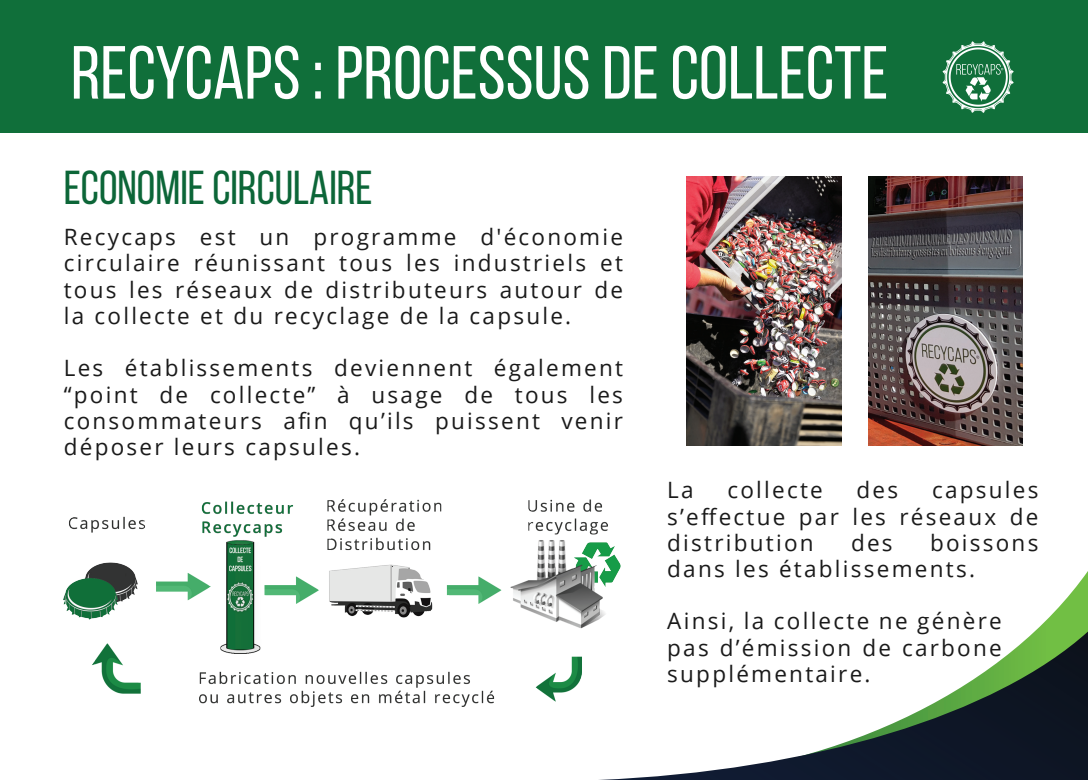
<style>
.page{position:relative;width:1088px;height:780px;background:#fff}
.page>*{position:absolute;margin:0;border:0;box-sizing:border-box;transform-origin:0 0}
.t1{font:75px "Bebas Neue";color:#fff}
.t2{font:47.62px "Bebas Neue";color:#0c6638}
.t3{font:22.5px/26.2px "Open Sans";letter-spacing:.1em;color:#1a1a1a;text-align:justify}
</style>
<div class="page">
<svg style="left:1035px;top:571px;width:53px;height:60px"></svg>
<svg style="left:599px;top:631px;width:489px;height:149px"></svg>
<img style="left:687px;top:176px;width:154px;height:269px">
<img style="left:868px;top:176px;width:155px;height:269px">
<img style="left:64px;top:499px;width:558px;height:207px">
<div style="left:0;top:0;width:1088px;height:132px;background:#106f3a"></div>
<img style="left:942px;top:41px;width:72px;height:72px">
<h1 class="t1" style="left:71px;top:32px;width:819px">RECYCAPS : PROCESSUS DE COLLECTE</h1>
<h2 class="t2" style="left:64px;top:162px;width:310px">ECONOMIE CIRCULAIRE</h2>
<p class="t3" style="left:64px;top:223px;width:561px">Recycaps est un programme d'économie circulaire réunissant tous les industriels et tous les réseaux de distributeurs autour de la collecte et du recyclage de la capsule.</p>
<p class="t3" style="left:64px;top:354px;width:561px">Les établissements deviennent également “point de collecte” à usage de tous les consommateurs afin qu’ils puissent venir déposer leurs capsules.</p>
<p class="t3" style="left:667px;top:476px;width:373px;text-indent:265px">capsules s’effectue par les réseaux de distribution</p>
<p class="t3" style="left:667px;top:476px;width:28px">La</p>
<p class="t3" style="left:727px;top:476px;width:97px">collecte</p>
<p class="t3" style="left:856px;top:476px;width:43px">des</p>
<p class="t3" style="left:667px;top:529px;width:373px;text-indent:263px">boissons dans les établissements.</p>
<p class="t3" style="left:667px;top:607px;width:336px">Ainsi, la collecte ne génère pas d’émission de carbone supplémentaire.</p>
<p class="t3" style="left:851px;top:529px;width:43px">des</p>
</div>
